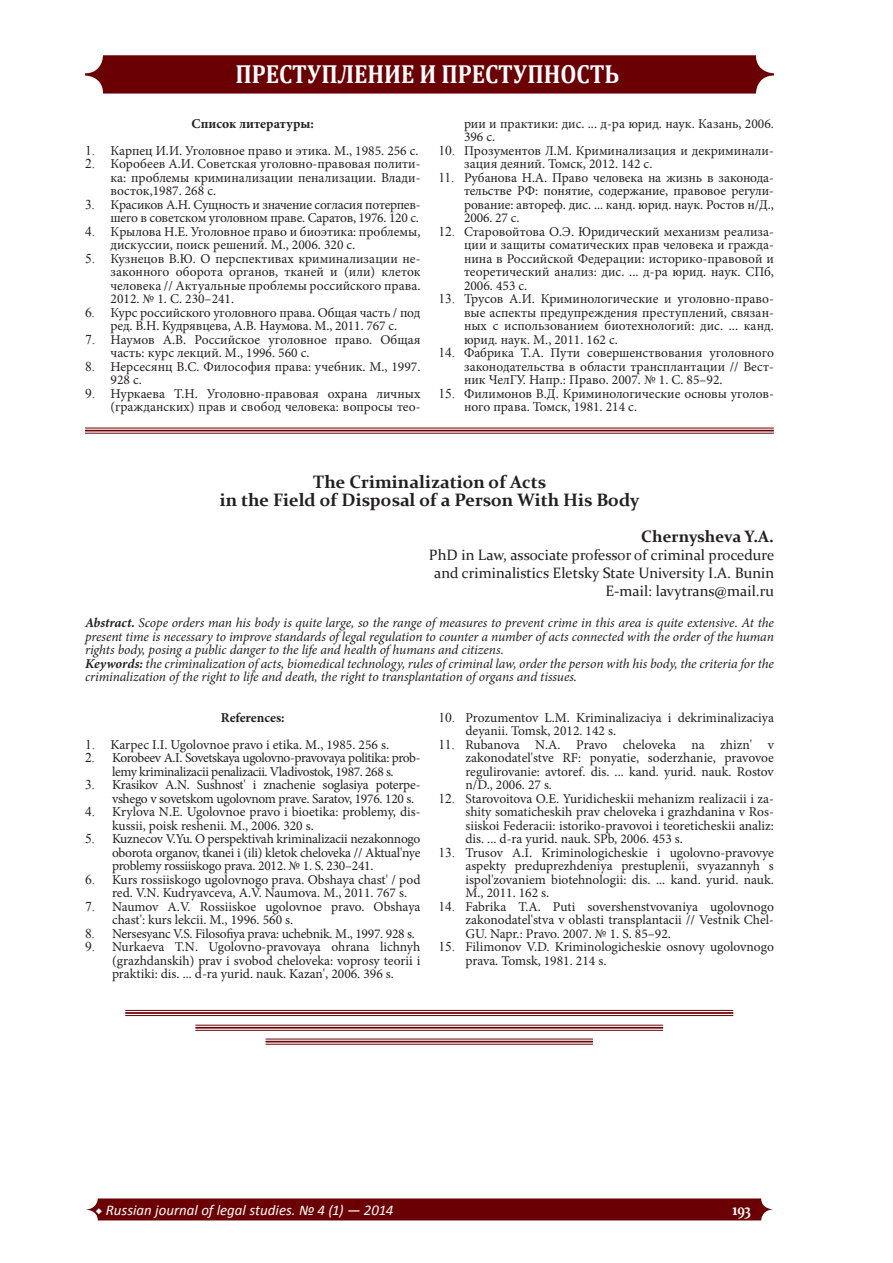
<style>
.page{position:relative;width:893px;height:1263px;background:#fff}
.page>*{position:absolute;margin:0;border:0;box-sizing:border-box;transform-origin:0 0}
.t1{font:700 26.25px "Cambria";color:#fff;scale:.88 1}
.t2{font:700 18px/18px "Constantia";color:#231f20;text-align:center}
.t3{font:700 16.8px "Constantia";color:#fff;scale:.8 1}
.t4{font:700 16.5px "Constantia";color:#231f20}
.t5{font:15px/18px "Constantia";color:#231f20;text-align:center}
.t6{font:italic 14.85px "Calibri";color:#fff}
.t7{font:13.5px/13.5px "Minion Pro";letter-spacing:-.005em;color:#231f20;text-align:justify}
.List_Paragraph{font:italic 13.5px/13.5px "Minion Pro";letter-spacing:-.01em;color:#231f20;text-align:justify}
.t8{font:13.5px/13.5px "Minion Pro";letter-spacing:-.03em;color:#231f20;text-align:center}
.List_Paragraph-2{font:700 13.5px "Minion Pro";color:#231f20}
.s1{font-family:"Times New Roman"}
.s2{font-weight:700}
.s3{font-family:"Minion Pro";font-weight:700;font-style:normal}
</style>
<div class="page">
<svg style="left:86px;top:1198px;width:687px;height:22px;background:#720c10"></svg>
<div style="left:85px;top:55px;width:689px;height:39px;background:#6b0004;border-radius:18px"></div>
<hr style="left:125px;top:1015px;width:608px;height:1px;background:#6b0004">
<hr style="left:125px;top:1012px;width:608px;height:2px;background:#6b0004">
<hr style="left:125px;top:1010px;width:608px;height:1px;background:#6b0004">
<hr style="left:195px;top:1030px;width:468px;height:1px;background:#6b0004">
<hr style="left:195px;top:1027px;width:468px;height:1px;background:#6b0004">
<hr style="left:195px;top:1025px;width:468px;height:1px;background:#6b0004">
<hr style="left:266px;top:1044px;width:327px;height:1px;background:#6b0004">
<hr style="left:266px;top:1041px;width:327px;height:1px;background:#6b0004">
<hr style="left:266px;top:1038px;width:327px;height:1px;background:#6b0004">
<hr style="left:85px;top:433px;width:689px;height:1px;background:#6b0004">
<hr style="left:85px;top:430px;width:689px;height:1px;background:#6b0004">
<hr style="left:85px;top:428px;width:689px;height:1px;background:#6b0004">
<p class="t1" style="left:235px;top:55px;width:438px">ПРЕСТУПЛЕНИЕ И ПРЕСТУПНОСТЬ</p>
<p class="List_Paragraph-2" style="left:192px;top:114px;width:124px">Список литературы:</p>
<p class="t7" style="left:85px;top:144px;width:335px"><span class="s1">1.</span> Карпец И.И. Уголовное право и этика. М., 1985. 256 с.</p>
<p class="t7" style="left:111px;top:157px;width:311px;text-indent:-26px"><span class="s1">2.</span> Коробеев А.И. Советская уголовно-правовая полити&shy;ка: проблемы криминализации пенализации. Влади&shy;восток,1987. 268 с.</p>
<p class="t7" style="left:85px;top:198px;width:337px;text-align:right"><span class="s1">3.</span> Красиков А.Н. Сущность и значение согласия потерпев&shy;шего в советском уголовном праве. Саратов, 1976. 120 с.</p>
<p class="t7" style="left:111px;top:225px;width:311px;text-indent:-26px"><span class="s1">4.</span> Крылова Н.Е. Уголовное право и биоэтика: проблемы, дискуссии, поиск решений. М., 2006. 320 с.</p>
<p class="t7" style="left:111px;top:252px;width:311px;text-indent:-26px"><span class="s1">5.</span> Кузнецов В.Ю. О перспективах криминализации не&shy;законного оборота органов, тканей и (или) клеток человека // Актуальные проблемы российского права.<br>2012. № 1. С. 230–241.</p>
<p class="t7" style="left:85px;top:306px;width:337px;text-align:center"><span class="s1">6.</span> Курс российского уголовного права. Общая часть / под ред. В.Н. Кудрявцева, А.В. Наумова. М., 2011. 767 с.</p>
<p class="t7" style="left:111px;top:333px;width:311px;text-indent:-26px"><span class="s1">7.</span> Наумов А.В. Российское уголовное право. Общая часть: курс лекций. М., 1996. 560 с.</p>
<p class="t7" style="left:111px;top:360px;width:311px;text-indent:-26px"><span class="s1">8.</span> Нерсесянц В.С. Философия права: учебник. М., 1997.<br>928 с.</p>
<p class="t7" style="left:85px;top:387px;width:337px;text-align:right"><span class="s1">9.</span> Нуркаева Т.Н. Уголовно-правовая охрана личных (гражданских) прав и свобод человека: вопросы тео-</p>
<p class="t7" style="left:464px;top:117px;width:311px">рии и практики: дис. ... д-ра юрид. наук. Казань, 2006.<br>396 с.</p>
<p class="t7" style="left:464px;top:144px;width:311px;text-indent:-26px"><span class="s1">10.</span> Прозументов Л.М. Криминализация и декриминали&shy;зация деяний. Томск, 2012. 142 с.</p>
<p class="t7" style="left:464px;top:171px;width:311px;text-indent:-26px"><span class="s1">11.</span> Рубанова Н.А. Право человека на жизнь в законода&shy;тельстве РФ: понятие, содержание, правовое регули&shy;рование: автореф. дис. ... канд. юрид. наук. Ростов н/Д., 2006. 27 с.</p>
<p class="t7" style="left:464px;top:225px;width:311px;text-indent:-26px"><span class="s1">12.</span> Старовойтова О.Э. Юридический механизм реализа&shy;ции и защиты соматических прав человека и гражда&shy;нина в Российской Федерации: историко-правовой и теоретический анализ: дис. ... д-ра юрид. наук. СПб, 2006. 453 с.</p>
<p class="t7" style="left:464px;top:292px;width:311px;text-indent:-26px"><span class="s1">13.</span> Трусов А.И. Криминологические и уголовно-право&shy;вые аспекты предупреждения преступлений, связан&shy;ных с использованием биотехнологий: дис. ... канд. юрид. наук. М., 2011. 162 с.</p>
<p class="t7" style="left:464px;top:346px;width:311px;text-indent:-26px"><span class="s1">14.</span> Фабрика Т.А. Пути совершенствования уголовного законодательства в области трансплантации // Вест&shy;ник ЧелГУ. Напр.: Право. 2007. № 1. С. 85–92.</p>
<p class="t7" style="left:464px;top:387px;width:311px;text-indent:-26px"><span class="s1">15.</span> Филимонов В.Д. Криминологические основы уголов&shy;ного права. Томск, 1981. 214 с.</p>
<p class="t2" style="left:220px;top:472px;width:421px">The Criminalization of Acts<br>in the Field of Disposal of a Person With His Body</p>
<p class="t4" style="left:641px;top:525px;width:134px">Chernysheva Y.A.</p>
<p class="t5" style="left:429px;top:545px;width:347px">PhD in Law, associate professor of criminal procedure and criminalistics Eletsky State University I.A. Bunin</p>
<p class="t5" style="left:605px;top:581px;width:170px">E-mail: lavytrans@mail.ru</p>
<p class="List_Paragraph" style="left:85px;top:616px;width:690px"><span class="s2">Abstract.</span> Scope orders man his body is quite large, so the range of measures to prevent crime in this area is quite extensive. At the present time is necessary to improve standards of legal regulation to counter a number of acts connected with the order of the human rights body, posing a public danger to the life and health of humans and citizens.</p>
<p class="List_Paragraph" style="left:85px;top:656px;width:690px"><span class="s2">Keywords:</span> the criminalization of acts, biomedical technology, rules of criminal law, order the person with his body, the criteria for the criminalization of the right to life and death, the right to transplantation of organs and tissues.</p>
<p class="t7" style="left:465px;top:711px;width:310px;text-indent:-27px"><span class="s1">10.</span> Prozumentov L.M. Kriminalizaciya i dekriminalizaciya deyanii. Tomsk, 2012. 142 s.</p>
<p class="t7" style="left:465px;top:738px;width:310px;text-indent:-27px"><span class="s1">11.</span> Rubanova N.A. Pravo cheloveka na zhizn' v zakonodatel'stve RF: ponyatie, soderzhanie, pravovoe regulirovanie: avtoref. dis. ... kand. yurid. nauk. Rostov n/D., 2006. 27 s.</p>
<p class="t7" style="left:465px;top:792px;width:310px;text-indent:-27px"><span class="s1">12.</span> Starovoitova O.E. Yuridicheskii mehanizm realizacii i za&shy;shity somaticheskih prav cheloveka i grazhdanina v Ros&shy;siiskoi Federacii: istoriko-pravovoi i teoreticheskii analiz: dis. ... d-ra yurid. nauk. SPb, 2006. 453 s.</p>
<p class="t7" style="left:465px;top:846px;width:310px;text-indent:-27px"><span class="s1">13.</span> Trusov A.I. Kriminologicheskie i ugolovno-pravovye aspekty preduprezhdeniya prestuplenii, svyazannyh s ispol'zovaniem biotehnologii: dis. ... kand. yurid. nauk.<br>M., 2011. 162 s.</p>
<p class="t7" style="left:465px;top:900px;width:310px;text-indent:-27px"><span class="s1">14.</span> Fabrika T.A. Puti sovershenstvovaniya ugolovnogo zakonodatel'stva v oblasti transplantacii // Vestnik Chel-GU. Napr.: Pravo. 2007. № 1. S. 85–92.</p>
<p class="t7" style="left:465px;top:940px;width:310px;text-indent:-27px"><span class="s1">15.</span> Filimonov V.D. Kriminologicheskie osnovy ugolovnogo prava. Tomsk, 1981. 214 s.</p>
<p class="List_Paragraph-2" style="left:221px;top:708px;width:65px">References:</p>
<p class="t7" style="left:85px;top:738px;width:306px"><span class="s1">1.</span> Karpec I.I. Ugolovnoe pravo i etika. M., 1985. 256 s.</p>
<p class="t8" style="left:85px;top:751px;width:337px"><span class="s1">2.</span> Korobeev A.I. Sovetskaya ugolovno-pravovaya politika: prob&shy;lemy kriminalizacii penalizacii. Vladivostok, 1987. 268 s.</p>
<p class="t7" style="left:112px;top:778px;width:310px;text-indent:-27px"><span class="s1">3.</span> Krasikov A.N. Sushnost' i znachenie soglasiya poterpe&shy;vshego v sovetskom ugolovnom prave. Saratov, 1976. 120 s.</p>
<p class="t7" style="left:112px;top:805px;width:310px;text-indent:-27px"><span class="s1">4.</span> Krylova N.E. Ugolovnoe pravo i bioetika: problemy, dis&shy;kussii, poisk reshenii. M., 2006. 320 s.</p>
<p class="t7" style="left:112px;top:832px;width:310px;text-indent:-27px"><span class="s1">5.</span> Kuznecov V.Yu. O perspektivah kriminalizacii nezakonnogo oborota organov, tkanei i (ili) kletok cheloveka // Aktual'nye problemy rossiiskogo prava. 2012. № 1. S. 230–241.</p>
<p class="t7" style="left:112px;top:873px;width:310px;text-indent:-27px"><span class="s1">6.</span> Kurs rossiiskogo ugolovnogo prava. Obshaya chast' / pod red. V.N. Kudryavceva, A.V. Naumova. M., 2011. 767 s.</p>
<p class="t7" style="left:112px;top:900px;width:310px;text-indent:-27px"><span class="s1">7.</span> Naumov A.V. Rossiiskoe ugolovnoe pravo. Obshaya chast': kurs lekcii. M., 1996. 560 s.</p>
<p class="t7" style="left:85px;top:927px;width:331px"><span class="s1">8.</span> Nersesyanc V.S. Filosofiya prava: uchebnik. M., 1997. 928 s.</p>
<p class="t7" style="left:112px;top:940px;width:310px;text-indent:-27px"><span class="s1">9.</span> Nurkaeva T.N. Ugolovno-pravovaya ohrana lichnyh (grazhdanskih) prav i svobod cheloveka: voprosy teorii i praktiki: dis. ... d-ra yurid. nauk. Kazan', 2006. 396 s.</p>
<p class="t6" style="left:96px;top:1200px;width:299px"><span class="s3">◆</span> Russian journal of legal studies. № 4 (1) — 2014</p>
<p class="t3" style="left:732px;top:1197px;width:24px">193</p>
</div>
